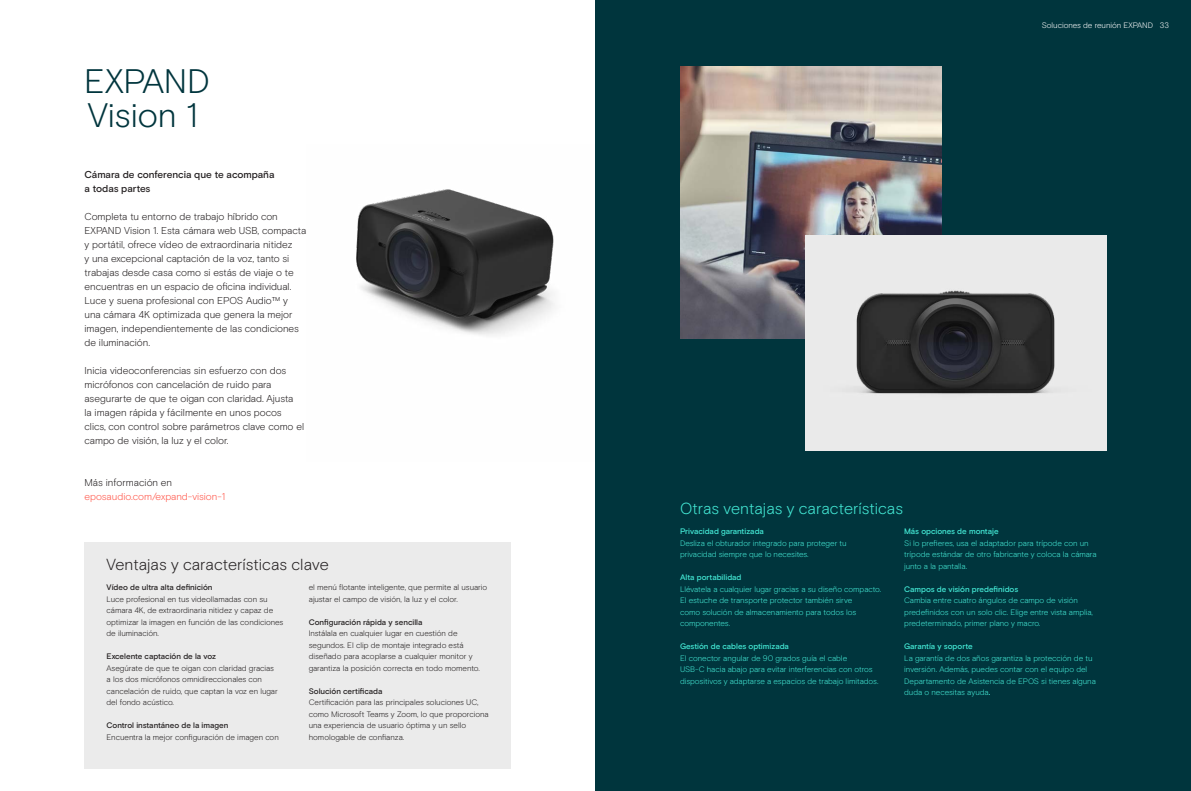
<style>
.page{position:relative;width:1191px;height:791px;background:#fff}
.page>*{position:absolute;margin:0;border:0;box-sizing:border-box;transform-origin:0 0}
.t1{font:300 34px/34px "EPOS Basis";letter-spacing:-.005em;color:#00353d}
.t2{font:300 16px "EPOS Basis";color:#231f20}
.t3{font:300 16px "EPOS Basis";color:#44ead6}
.t4{font:300 10px/14px "EPOS Basis";letter-spacing:-.005em;color:#231f20}
.t5{font:500 10px/14px "EPOS Basis";letter-spacing:-.01em;color:#231f20}
.t6{font:300 10px "EPOS Basis";letter-spacing:-.005em;color:#ff5549}
.t7{font:300 8px/11.5px "EPOS Basis";letter-spacing:-.005em;color:#44ead6}
.t8{font:300 8px/11.5px "EPOS Basis";letter-spacing:-.005em;color:#231f20}
.t9{font:500 8px "EPOS Basis";color:#231f20}
.t10{font:500 8px "EPOS Basis";color:#44ead6}
.t11{font:300 8px "EPOS Basis";letter-spacing:-.005em;color:#fff}
.s1{font-weight:500}
</style>
<div class="page">
<div style="left:595px;top:0;width:596px;height:791px;background:#00353d"></div>
<img style="left:356px;top:189px;width:199px;height:147px">
<img style="left:680px;top:66px;width:261px;height:272px">
<img style="left:805px;top:235px;width:301px;height:216px">
<div style="left:85px;top:542px;width:426px;height:227px;background:#ebebeb"></div>
<h1 class="t1" style="left:84px;top:64px;width:127px">EXPAND<br>Vision 1</h1>
<p class="t5" style="left:85px;top:168px;width:191px">Cámara de conferencia que te acompaña a todas partes</p>
<p class="t4" style="left:85px;top:210px;width:223px">Completa tu entorno de trabajo híbrido con EXPAND Vision 1. Esta cámara web USB, compacta y portátil, ofrece vídeo de extraordinaria nitidez<br>y una excepcional captación de la voz, tanto si trabajas desde casa como si estás de viaje o te encuentras en un espacio de oficina individual.<br>Luce y suena profesional con EPOS Audio™ y una cámara 4K optimizada que genera la mejor imagen, independientemente de las condiciones de iluminación.</p>
<p class="t4" style="left:85px;top:364px;width:221px">Inicia videoconferencias sin esfuerzo con dos micrófonos con cancelación de ruido para asegurarte de que te oigan con claridad. Ajusta<br>la imagen rápida y fácilmente en unos pocos clics, con control sobre parámetros clave como el campo de visión, la luz y el color.</p>
<p class="t4" style="left:85px;top:476px;width:89px">Más información en</p>
<p class="t6" style="left:85px;top:491px;width:142px">eposaudio.com/expand-vision-1</p>
<h2 class="t2" style="left:107px;top:555px;width:224px">Ventajas y características clave</h2>
<p class="t9" style="left:107px;top:583px;width:108px">Vídeo de ultra alta definición</p>
<p class="t8" style="left:107px;top:593px;width:178px">Luce profesional en tus videollamadas con su cámara 4K, de extraordinaria nitidez y capaz de optimizar la imagen en función de las condiciones de iluminación.</p>
<p class="t9" style="left:107px;top:652px;width:111px">Excelente captación de la voz</p>
<p class="t8" style="left:107px;top:662px;width:173px">Asegúrate de que te oigan con claridad gracias a los dos micrófonos omnidireccionales con cancelación de ruido, que captan la voz en lugar del fondo acústico.</p>
<p class="t9" style="left:107px;top:721px;width:123px">Control instantáneo de la imagen</p>
<p class="t8" style="left:107px;top:731px;width:174px">Encuentra la mejor configuración de imagen con</p>
<p class="t8" style="left:309px;top:582px;width:180px">el menú flotante inteligente, que permite al usuario ajustar el campo de visión, la luz y el color.</p>
<p class="t9" style="left:309px;top:617px;width:115px">Configuración rápida y sencilla</p>
<p class="t8" style="left:309px;top:628px;width:173px">Instálala en cualquier lugar en cuestión de segundos. El clip de montaje integrado está diseñado para acoplarse a cualquier monitor y garantiza la posición correcta en todo momento.</p>
<p class="t9" style="left:309px;top:686px;width:75px">Solución certificada</p>
<p class="t8" style="left:309px;top:697px;width:181px">Certificación para las principales soluciones UC, como Microsoft Teams y Zoom, lo que proporciona una experiencia de usuario óptima y un sello homologable de confianza.</p>
<p class="t11" style="left:1041px;top:21px;width:129px">Soluciones de reunión EXPAND 33</p>
<h2 class="t3" style="left:680px;top:499px;width:224px">Otras ventajas y características</h2>
<p class="t10" style="left:680px;top:527px;width:85px">Privacidad garantizada</p>
<p class="t7" style="left:680px;top:537px;width:168px">Desliza el obturador integrado para proteger tu privacidad siempre que lo necesites.</p>
<p class="t10" style="left:680px;top:573px;width:63px">Alta portabilidad</p>
<p class="t7" style="left:680px;top:583px;width:203px">Llévatela a cualquier lugar gracias a su diseño compacto.<br>El estuche de transporte protector también sirve<br>como solución de almacenamiento para todos los componentes.</p>
<p class="t10" style="left:680px;top:642px;width:110px">Gestión de cables optimizada</p>
<p class="t7" style="left:680px;top:652px;width:200px">El conector angular de 90 grados guía el cable<br>USB-C hacia abajo para evitar interferencias con otros dispositivos y adaptarse a espacios de trabajo limitados.</p>
<p class="t10" style="left:904px;top:527px;width:96px">Más opciones de montaje</p>
<p class="t7" style="left:904px;top:537px;width:194px">Si lo prefieres, usa el adaptador para trípode con un trípode estándar de otro fabricante y coloca la cámara junto a la pantalla.</p>
<p class="t10" style="left:904px;top:584px;width:115px">Campos de visión predefinidos</p>
<p class="t7" style="left:904px;top:595px;width:190px">Cambia entre cuatro ángulos de campo de visión predefinidos con un solo clic. Elige entre vista amplia, predeterminado, primer plano y macro.</p>
<p class="t10" style="left:904px;top:642px;width:70px">Garantía y soporte</p>
<p class="t7" style="left:904px;top:652px;width:193px">La garantía de dos años garantiza la protección de tu inversión. Además, puedes contar con el equipo del Departamento de Asistencia de EPOS si tienes alguna duda o necesitas ayuda<span class="s1">.</span></p>
</div>
